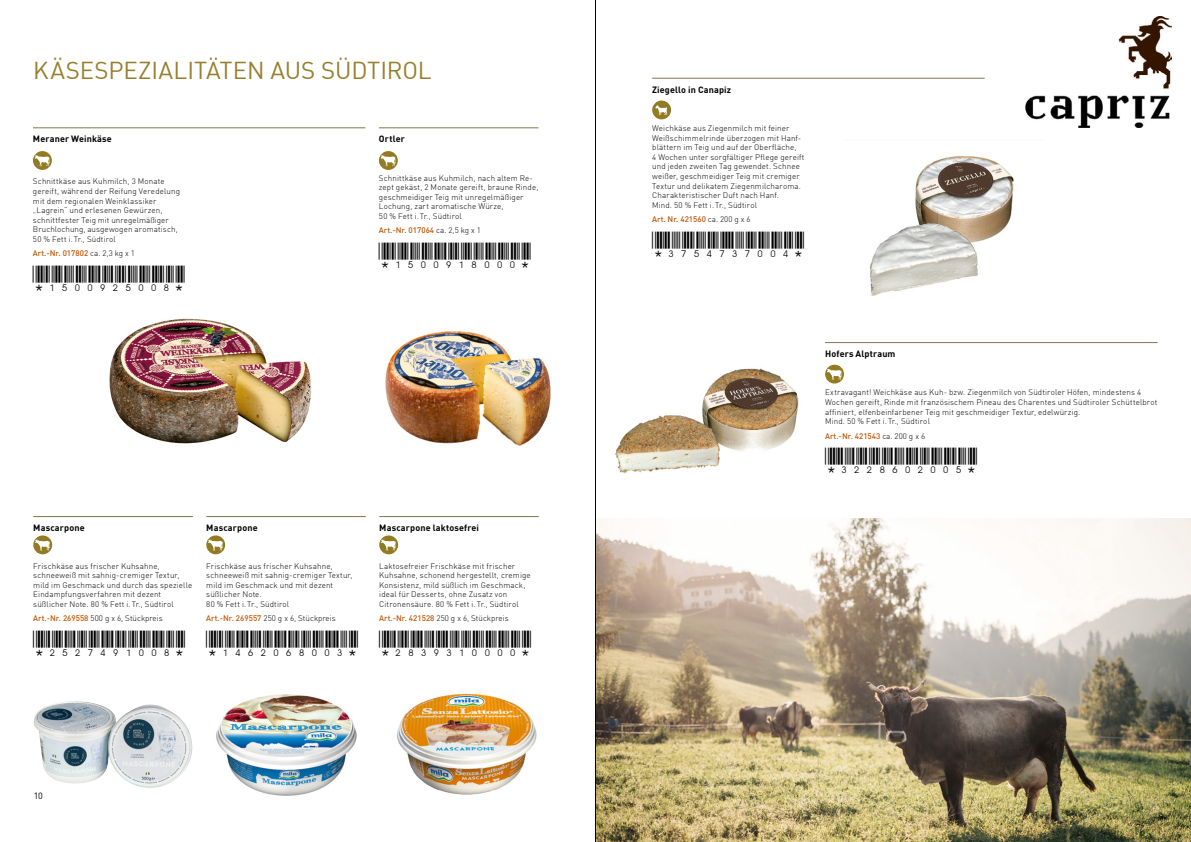
<style>
.page{position:relative;width:1191px;height:842px;background:#fff}
.page>*{position:absolute;margin:0;border:0;box-sizing:border-box;transform-origin:0 0}
.t1{font:24px "DIN Offc";letter-spacing:-.005em;color:#967e2c}
.t2{font:22px "Bar Code 39 lesbar";color:#000}
.t3{font:700 9px "DIN Offc";letter-spacing:.015em;color:#000}
.t4{font:9px "DIN Offc";color:#000}
.t5{font:300 8px/9.6px "DIN Offc";letter-spacing:.015em;color:#000}
.t6{font:500 8px "DIN Offc";color:#c35504}
.s1{font-weight:300;color:#000}
.s2{font-weight:500;color:#c35504}
</style>
<div class="page">
<hr style="left:379px;top:516px;width:160px;height:1px;background:#82754d">
<hr style="left:33px;top:516px;width:160px;height:1px;background:#82754d">
<hr style="left:206px;top:516px;width:160px;height:1px;background:#82754d">
<hr style="left:652px;top:78px;width:332px;height:1px;background:#82754d">
<hr style="left:825px;top:342px;width:332px;height:1px;background:#82754d">
<hr style="left:379px;top:128px;width:159px;height:1px;background:#82754d">
<hr style="left:33px;top:128px;width:332px;height:1px;background:#82754d">
<img style="left:397px;top:693px;width:140px;height:102px">
<img style="left:34px;top:701px;width:158px;height:87px">
<img style="left:870px;top:155px;width:144px;height:141px">
<img style="left:615px;top:368px;width:184px;height:105px">
<img style="left:385px;top:331px;width:166px;height:115px">
<img style="left:109px;top:318px;width:203px;height:126px">
<img style="left:1026px;top:17px;width:145px;height:111px">
<img style="left:596px;top:518px;width:595px;height:324px">
<hr style="left:595px;top:0;width:1px;height:842px;background:#000">
<svg style="left:379px;top:535px;width:19px;height:19px"></svg>
<svg style="left:381px;top:539px;width:15px;height:12px"></svg>
<svg style="left:33px;top:535px;width:19px;height:19px"></svg>
<svg style="left:35px;top:539px;width:15px;height:12px"></svg>
<svg style="left:206px;top:535px;width:19px;height:19px"></svg>
<svg style="left:208px;top:539px;width:15px;height:12px"></svg>
<div style="left:652px;top:101px;width:19px;height:18px;background:#927b23;border-radius:50%"></div>
<svg style="left:655px;top:105px;width:12px;height:10px"></svg>
<svg style="left:825px;top:365px;width:19px;height:19px"></svg>
<svg style="left:827px;top:369px;width:14px;height:11px"></svg>
<img style="left:216px;top:694px;width:141px;height:102px">
<svg style="left:33px;top:151px;width:19px;height:19px"></svg>
<svg style="left:35px;top:155px;width:15px;height:11px"></svg>
<svg style="left:379px;top:151px;width:19px;height:19px"></svg>
<svg style="left:381px;top:155px;width:14px;height:11px"></svg>
<h1 class="t1" style="left:33px;top:55px;width:400px">KÄSESPEZIALITÄTEN AUS SÜDTIROL</h1>
<p class="t3" style="left:33px;top:133px;width:80px">Meraner Weinkäse</p>
<p class="t5" style="left:33px;top:177px;width:148px">Schnittkäse aus Kuhmilch, 3 Monate gereift, während der Reifung Veredelung mit dem regionalen Weinklassiker „Lagrein“ und erlesenen Gewürzen, schnittfester Teig mit unregelmäßiger Bruchlochung, ausgewogen aromatisch, 50 % Fett i.Tr., Südtirol</p>
<p class="t6" style="left:33px;top:248px;width:103px">Art.-Nr. 017802 <span class="s1">ca. 2,3 kg x 1</span></p>
<p class="t3" style="left:379px;top:133px;width:27px">Ortler</p>
<p class="t5" style="left:379px;top:173px;width:161px">Schnittkäse aus Kuhmilch, nach altem Re&shy;zept gekäst, 2 Monate gereift, braune Rinde, geschmeidiger Teig mit unregelmäßiger Lochung, zart aromatische Würze,<br>50 % Fett i.Tr., Südtirol</p>
<p class="t6" style="left:379px;top:225px;width:103px">Art.-Nr. 017064 <span class="s1">ca. 2,5 kg x 1</span></p>
<p class="t3" style="left:33px;top:522px;width:53px">Mascarpone</p>
<p class="t5" style="left:33px;top:561px;width:160px">Frischkäse aus frischer Kuhsahne, schneeweiß mit sahnig-cremiger Textur, mild im Geschmack und durch das spezielle Eindampfungsverfahren mit dezent süßlicher Note. 80 % Fett i.Tr., Südtirol</p>
<p class="t5" style="left:33px;top:614px;width:131px"><span class="s2">Art.-Nr. 269558</span> 500 g x 6, Stückpreis</p>
<p class="t3" style="left:206px;top:522px;width:53px">Mascarpone</p>
<p class="t5" style="left:206px;top:561px;width:148px">Frischkäse aus frischer Kuhsahne, schneeweiß mit sahnig-cremiger Textur, mild im Geschmack und mit dezent süßlicher Note.<br>80 % Fett i.Tr., Südtirol</p>
<p class="t5" style="left:206px;top:614px;width:131px"><span class="s2">Art.-Nr. 269557</span> 250 g x 6, Stückpreis</p>
<p class="t3" style="left:379px;top:522px;width:101px">Mascarpone laktosefrei</p>
<p class="t5" style="left:379px;top:561px;width:153px">Laktosefreier Frischkäse mit frischer Kuhsahne, schonend hergestellt, cremige Konsistenz, mild süßlich im Geschmack, ideal für Desserts, ohne Zusatz von Citronensäure. 80 % Fett i.Tr., Südtirol</p>
<p class="t5" style="left:379px;top:614px;width:131px"><span class="s2">Art.-Nr. 421528</span> 250 g x 6, Stückpreis</p>
<p class="t4" style="left:34px;top:790px;width:11px">10</p>
<p class="t3" style="left:652px;top:83px;width:80px">Ziegello in Canapiz</p>
<p class="t5" style="left:652px;top:123px;width:154px">Weichkäse aus Ziegenmilch mit feiner Weißschimmelrinde überzogen mit Hanf&shy;blättern im Teig und auf der Oberfläche,<br>4 Wochen unter sorgfältiger Pflege gereift und jeden zweiten Tag gewendet. Schnee weißer, geschmeidiger Teig mit cremiger Textur und delikatem Ziegenmilcharoma.<br>Charakteristischer Duft nach Hanf.<br>Mind. 50 % Fett i.Tr., Südtirol</p>
<p class="t6" style="left:652px;top:214px;width:100px">Art. Nr. 421560 <span class="s1">ca. 200 g x 6</span></p>
<h2 class="t2" style="left:665px;top:237px;width:78px">✓ ✔✓</h2>
<p class="t3" style="left:825px;top:348px;width:72px">Hofers Alptraum</p>
<p class="t5" style="left:825px;top:388px;width:334px">Extravagant! Weichkäse aus Kuh- bzw. Ziegenmilch von Südtiroler Höfen, mindestens 4<br>Wochen gereift, Rinde mit französischem Pineau des Charentes und Südtiroler Schüttelbrot affiniert, elfenbeinfarbener Teig mit geschmeidiger Textur, edelwürzig.<br>Mind. 50 % Fett i.Tr., Südtirol</p>
<p class="t6" style="left:825px;top:431px;width:101px">Art.-Nr. 421543 <span class="s1">ca. 200 g x 6</span></p>
</div>
